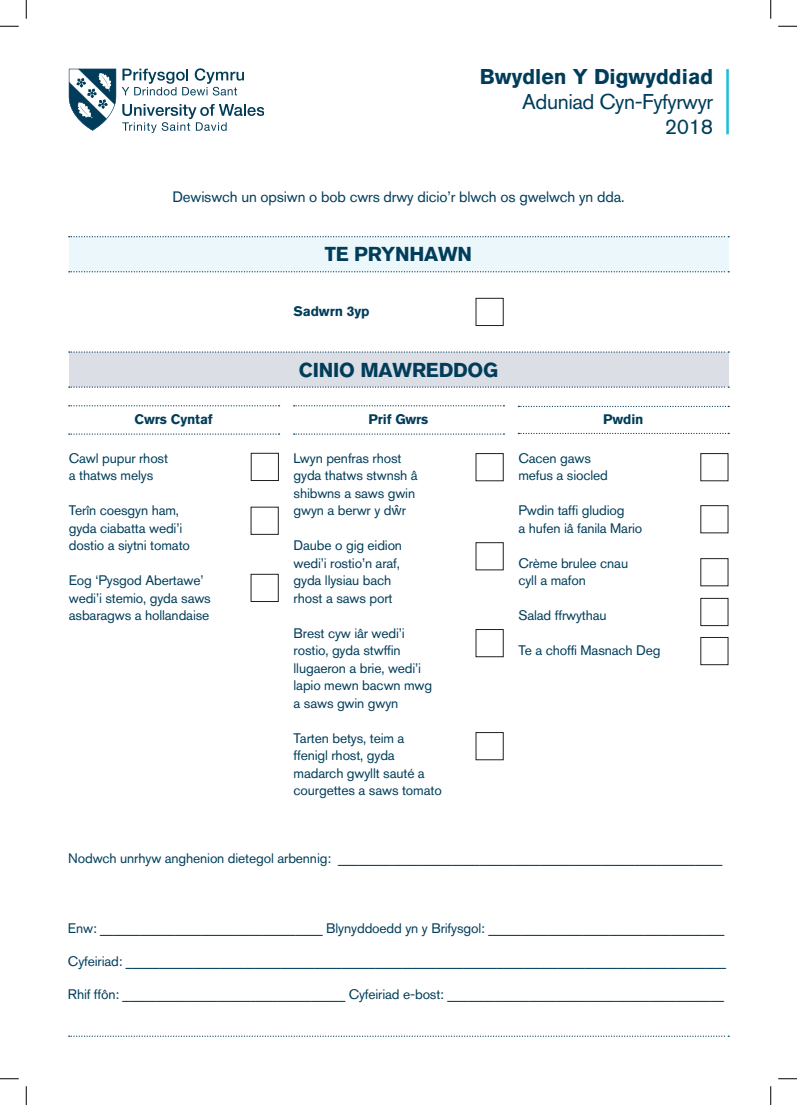
<style>
.page{position:relative;width:797px;height:1105px;background:#fff}
.page>*{position:absolute;margin:0;border:0;box-sizing:border-box;transform-origin:0 0}
.t1{font:21.25px/25px "Akzidenz Grotesk BQ";letter-spacing:-.02em;color:#013d5a;text-align:right}
.t2{font:700 21.25px "Akzidenz Grotesk BQ";color:#013d5a}
.t3{font:700 20px "Akzidenz Grotesk BQ";letter-spacing:-.01em;color:#013d5a}
.t4{font:15px "Akzidenz Grotesk BQ";letter-spacing:-.01em;color:#013d5a}
.t5{font:13.75px/17.5px "Akzidenz Grotesk BQ";letter-spacing:-.01em;color:#013d5a}
.t6{font:700 13.75px "Akzidenz Grotesk BQ";letter-spacing:-.01em;color:#013d5a}
.s1{font-family:"Helvetica Neue"}
</style>
<div class="page">
<div style="left:69px;top:237px;width:659px;height:34px;background:#ebf7fa"></div>
<svg style="left:69px;top:69px;width:47px;height:62px"></svg>
<svg style="left:122px;top:68px;width:122px;height:28px"></svg>
<svg style="left:122px;top:104px;width:142px;height:29px"></svg>
<hr style="left:726px;top:69px;width:2px;height:65px;background:#1cbed8">
<div style="left:69px;top:352px;width:659px;height:34px;background:#dbdee4"></div>
<div style="left:251px;top:453px;width:27px;height:28px;border:1px solid #231f20"></div>
<div style="left:251px;top:574px;width:27px;height:28px;border:1px solid #231f20"></div>
<div style="left:476px;top:629px;width:27px;height:28px;border:1px solid #231f20"></div>
<div style="left:700px;top:598px;width:28px;height:28px;border:1px solid #231f20"></div>
<div style="left:700px;top:637px;width:28px;height:28px;border:1px solid #231f20"></div>
<svg style="left:69px;top:433px;width:210px;height:2px"></svg>
<svg style="left:69px;top:405px;width:210px;height:1px"></svg>
<svg style="left:293px;top:433px;width:211px;height:2px"></svg>
<svg style="left:293px;top:405px;width:211px;height:1px"></svg>
<svg style="left:518px;top:433px;width:211px;height:1px"></svg>
<svg style="left:518px;top:406px;width:211px;height:1px"></svg>
<svg style="left:69px;top:386px;width:660px;height:2px"></svg>
<svg style="left:69px;top:351px;width:660px;height:2px"></svg>
<svg style="left:69px;top:271px;width:660px;height:1px"></svg>
<svg style="left:69px;top:236px;width:660px;height:1px"></svg>
<div style="left:476px;top:298px;width:27px;height:28px;border:1px solid #231f20"></div>
<svg style="left:69px;top:1035px;width:660px;height:2px"></svg>
<svg style="left:0;top:25px;width:19px;height:2px"></svg>
<svg style="left:778px;top:25px;width:19px;height:2px"></svg>
<svg style="left:0;top:1078px;width:19px;height:1px"></svg>
<svg style="left:778px;top:1078px;width:19px;height:1px"></svg>
<svg style="left:25px;top:0;width:2px;height:19px"></svg>
<svg style="left:25px;top:1086px;width:2px;height:19px"></svg>
<svg style="left:770px;top:0;width:1px;height:19px"></svg>
<svg style="left:770px;top:1086px;width:1px;height:19px"></svg>
<h1 class="t2" style="left:480px;top:64px;width:235px">Bwydlen Y Digwyddiad</h1>
<h1 class="t1" style="left:522px;top:89px;width:192px">Aduniad Cyn-Fyfyrwyr<br>2018</h1>
<p class="t4" style="left:172px;top:188px;width:453px">Dewiswch un opsiwn o bob cwrs drwy dicio’r blwch os gwelwch yn dda.</p>
<h2 class="t3" style="left:325px;top:243px;width:149px">TE PRYNHAWN</h2>
<p class="t6" style="left:293px;top:304px;width:77px">Sadwrn 3yp</p>
<h2 class="t3" style="left:299px;top:358px;width:201px">CINIO MAWREDDOG</h2>
<p class="t6" style="left:135px;top:412px;width:80px">Cwrs Cyntaf</p>
<p class="t6" style="left:368px;top:412px;width:61px">Prif Gwrs</p>
<p class="t6" style="left:603px;top:412px;width:42px">Pwdin</p>
<p class="t5" style="left:69px;top:449px;width:101px">Cawl pupur rhost a thatws melys</p>
<p class="t5" style="left:69px;top:502px;width:123px">Terîn coesgyn ham, gyda ciabatta wedi’i dostio a siytni tomato</p>
<p class="t5" style="left:69px;top:572px;width:144px">Eog ‘Pysgod Abertawe’ wedi’i stemio, gyda saws asbaragws a hollandaise</p>
<p class="t5" style="left:518px;top:449px;width:91px">Cacen gaws mefus a siocled</p>
<p class="t5" style="left:518px;top:502px;width:125px">Pwdin taffi gludiog<br>a hufen iâ fanila Mario</p>
<p class="t5" style="left:518px;top:554px;width:111px">Crème brulee cnau cyll a mafon</p>
<p class="t5" style="left:518px;top:607px;width:90px">Salad ffrwythau</p>
<p class="t5" style="left:518px;top:642px;width:144px">Te a choffi Masnach Deg</p>
<p class="t5" style="left:293px;top:449px;width:125px">Lwyn penfras rhost gyda thatws stwnsh â shibwns a saws gwin gwyn a berwr y d<span class="s1">ŵ</span>r</p>
<p class="t5" style="left:293px;top:537px;width:110px">Daube o gig eidion wedi’i rostio’n araf, gyda llysiau bach rhost a saws port</p>
<p class="t5" style="left:293px;top:624px;width:140px">Brest cyw iâr wedi’i rostio, gyda stwffin llugaeron a brie, wedi’i lapio mewn bacwn mwg a saws gwin gwyn</p>
<p class="t5" style="left:293px;top:729px;width:150px">Tarten betys, teim a ffenigl rhost, gyda madarch gwyllt sauté a courgettes a saws tomato</p>
<p class="t5" style="left:68px;top:850px;width:655px">Nodwch unrhyw anghenion dietegol arbennig: _________________________________________________________</p>
<p class="t5" style="left:68px;top:919px;width:658px">Enw: _________________________________ Blynyddoedd yn y Brifysgol: ___________________________________</p>
<p class="t5" style="left:68px;top:952px;width:659px">Cyfeiriad: _________________________________________________________________________________________</p>
<p class="t5" style="left:68px;top:985px;width:657px">Rhif ffôn: _________________________________ Cyfeiriad e-bost: _________________________________________</p>
</div>
